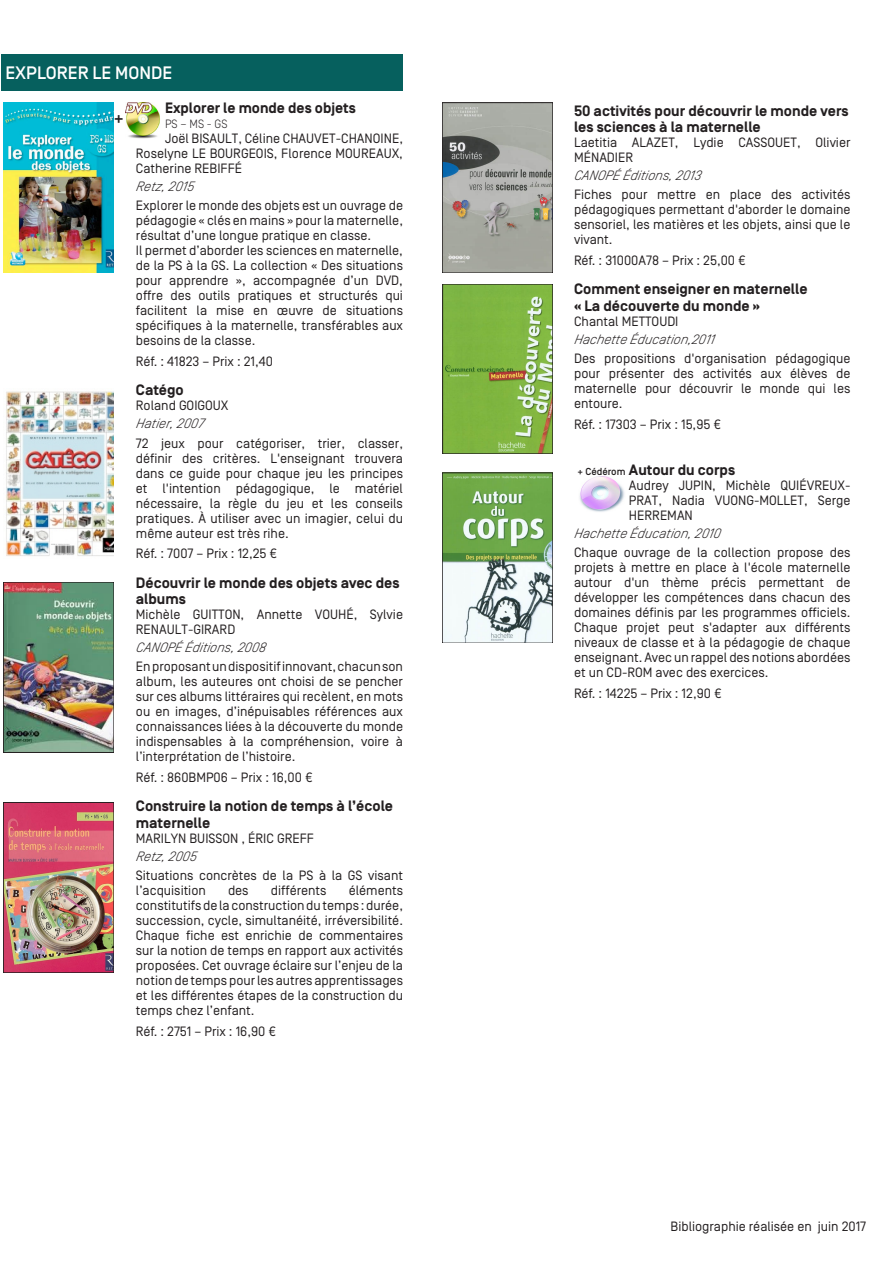
<style>
.page{position:relative;width:893px;height:1263px;background:#fff}
.page>*{position:absolute;margin:0;border:0;box-sizing:border-box;transform-origin:0 0}
.t1{font:500 18px "Simplon BP";color:#fff}
.References{font:500 18px "Simplon BP";color:#231f20}
.Titre{font:700 15px/16.5px "Simplon BP";color:#231f20}
.Auteur{font:13.5px/15px "Simplon BP Regular";color:#231f20;text-align:justify}
.References-2{font:13.5px "Simplon BP Regular";color:#231f20}
.Editeur{font:italic 300 13.5px "Simplon BP";color:#231f20}
.t2{font:13.5px "Simplon BP Regular";color:#221e1f}
.Titre-2{font:300 12px "Simplon BP";color:#231f20}
.t3{font:500 10.2px "Simplon BP";color:#231f20}
</style>
<div class="page">
<img style="left:5px;top:584px;width:107px;height:166px">
<div style="left:3px;top:582px;width:111px;height:170px;border:1px solid #231f20"></div>
<img style="left:5px;top:804px;width:107px;height:166px">
<div style="left:3px;top:802px;width:111px;height:170px;border:1px solid #231f20"></div>
<img style="left:444px;top:105px;width:107px;height:166px">
<div style="left:442px;top:103px;width:111px;height:170px;border:1px solid #231f20"></div>
<img style="left:445px;top:286px;width:106px;height:166px">
<div style="left:443px;top:284px;width:110px;height:170px;border:1px solid #231f20"></div>
<img style="left:444px;top:475px;width:107px;height:166px">
<div style="left:442px;top:473px;width:111px;height:170px;border:1px solid #231f20"></div>
<div style="left:1px;top:54px;width:402px;height:36px;background:#06605e"></div>
<img style="left:3px;top:102px;width:111px;height:170px">
<img style="left:579px;top:477px;width:46px;height:35px">
<img style="left:6px;top:391px;width:108px;height:165px">
<img style="left:126px;top:102px;width:34px;height:36px">
<p class="t1" style="left:5px;top:62px;width:168px">EXPLORER LE MONDE</p>
<p class="References" style="left:114px;top:107px;width:12px">+</p>
<p class="Titre" style="left:165px;top:100px;width:192px">Explorer le monde des objets</p>
<p class="Titre-2" style="left:165px;top:117px;width:64px">PS – MS - GS</p>
<p class="Auteur" style="left:136px;top:131px;width:269px;text-indent:29px">Joël BISAULT, Céline CHAUVET-CHANOINE, Roselyne LE BOURGEOIS, Florence MOUREAUX, Catherine REBIFFÉ</p>
<p class="Editeur" style="left:136px;top:179px;width:62px">Retz,2015</p>
<p class="Auteur" style="left:136px;top:198px;width:269px">Explorer le monde des objets est un ouvrage de pédagogie « clés en mains » pour la maternelle, résultat d’une longue pratique en classe.</p>
<p class="Auteur" style="left:136px;top:243px;width:269px">Il permet d’aborder les sciences en maternelle, de la PS à la GS. La collection « Des situations pour apprendre », accompagnée d’un DVD, offre des outils pratiques et structurés qui facilitent la mise en œuvre de situations spécifiques à la maternelle, transférables aux besoins de la classe.</p>
<p class="References-2" style="left:136px;top:354px;width:138px">Réf. : 41823 – Prix : 21,40</p>
<p class="Titre" style="left:136px;top:382px;width:49px">Catégo</p>
<p class="Auteur" style="left:136px;top:398px;width:94px">Roland GOIGOUX</p>
<p class="Editeur" style="left:136px;top:416px;width:69px">Hatier,2007</p>
<p class="Auteur" style="left:136px;top:435px;width:269px">72 jeux pour catégoriser, trier, classer, définir des critères. L'enseignant trouvera dans ce guide pour chaque jeu les principes et l'intention pédagogique, le matériel nécessaire, la règle du jeu et les conseils pratiques. À utiliser avec un imagier, celui du même auteur est très rihe.</p>
<p class="References-2" style="left:136px;top:546px;width:143px">Réf. : 7007 – Prix : 12,25 €</p>
<p class="Titre" style="left:136px;top:575px;width:265px">Découvrir le monde des objets avec des albums</p>
<p class="Auteur" style="left:136px;top:607px;width:269px">Michèle GUITTON, Annette VOUHÉ, Sylvie<br>RENAULT-GIRARD</p>
<p class="Editeur" style="left:136px;top:640px;width:134px">CA NOPÉ Éditions,2008</p>
<p class="Auteur" style="left:136px;top:659px;width:269px">En proposant un dispositif innovant, chacun son album, les auteures ont choisi de se pencher sur ces albums littéraires qui recèlent, en mots ou en images, d’inépuisables références aux connaissances liées à la découverte du monde indispensables à la compréhension, voire à l’interprétation de l’histoire.</p>
<p class="References-2" style="left:136px;top:770px;width:178px">Réf. : 860BMP06 – Prix : 16,00 €</p>
<p class="Titre" style="left:136px;top:799px;width:259px">Construire la notion de temps à l’école maternelle</p>
<p class="Auteur" style="left:136px;top:831px;width:180px">MARILYN BUISSON , ÉRIC GREFF</p>
<p class="Editeur" style="left:136px;top:848px;width:65px">Retz,2005</p>
<p class="Auteur" style="left:136px;top:868px;width:269px">Situations concrètes de la PS à la GS visant l’acquisition</p>
<p class="Auteur" style="left:136px;top:883px;width:269px;text-indent:213px">éléments constitutifs de la construction du temps :durée, succession, cycle, simultanéité, irréversibilité.<br>Chaque fiche est enrichie de commentaires sur la notion de temps en rapport aux activités proposées. Cet ouvrage éclaire sur l’enjeu de la notion de temps pour les autres apprentissages et les différentes étapes de la construction du temps chez l’enfant.</p>
<p class="References-2" style="left:136px;top:1023px;width:142px">Réf. : 2751 – Prix : 16,90 €</p>
<p class="Auteur" style="left:228px;top:883px;width:22px">des</p>
<p class="Auteur" style="left:271px;top:883px;width:57px">différents</p>
<p class="Titre" style="left:574px;top:103px;width:276px">50 activités pour découvrir le monde vers les sciences à la maternelle</p>
<p class="Auteur" style="left:574px;top:135px;width:278px">Laetitia ALAZET, Lydie CASSOUET, Olivier<br>MÉNADIER</p>
<p class="Editeur" style="left:574px;top:167px;width:131px">CA NOPÉ Éditions,2013</p>
<p class="Auteur" style="left:574px;top:187px;width:278px">Fiches pour mettre en place des activités pédagogiques permettant d'aborder le domaine sensoriel, les matières et les objets, ainsi que le vivant.</p>
<p class="References-2" style="left:574px;top:252px;width:173px">Réf. : 31000A78 – Prix : 25,00 €</p>
<p class="Titre" style="left:574px;top:281px;width:235px">Comment enseigner en maternelle « La découverte du monde »</p>
<p class="Auteur" style="left:574px;top:314px;width:106px">Chantal METTOUDI</p>
<p class="Editeur" style="left:574px;top:331px;width:144px">Hachette Éducation,2011</p>
<p class="Auteur" style="left:574px;top:351px;width:278px">Des propositions d'organisation pédagogique pour présenter des activités aux élèves de maternelle pour découvrir le monde qui les entoure.</p>
<p class="References-2" style="left:574px;top:416px;width:149px">Réf. : 17303 – Prix : 15,95 €</p>
<p class="t3" style="left:577px;top:465px;width:50px">+ Cédérom</p>
<p class="Titre" style="left:629px;top:462px;width:108px">Autour du corps</p>
<p class="Auteur" style="left:629px;top:477px;width:223px">Audrey JUPIN, Michèle QUIÉVREUX-PRAT, Nadia VUONG-MOLLET, Serge HERREMAN</p>
<p class="Editeur" style="left:574px;top:525px;width:150px">Hachette Éducation,2010</p>
<p class="Auteur" style="left:574px;top:545px;width:278px">Chaque ouvrage de la collection propose des projets à mettre en place à l'école maternelle autour d'un thème précis permettant de développer les compétences dans chacun des domaines définis par les programmes officiels.<br>Chaque projet peut s'adapter aux différents niveaux de classe et à la pédagogie de chaque enseignant. Avec un rappel des notions abordées et un CD-ROM avec des exercices.</p>
<p class="References-2" style="left:574px;top:685px;width:149px">Réf. : 14225 – Prix : 12,90 €</p>
<p class="t2" style="left:671px;top:1218px;width:197px">Bibliographie réalisée en juin 2017</p>
</div>
